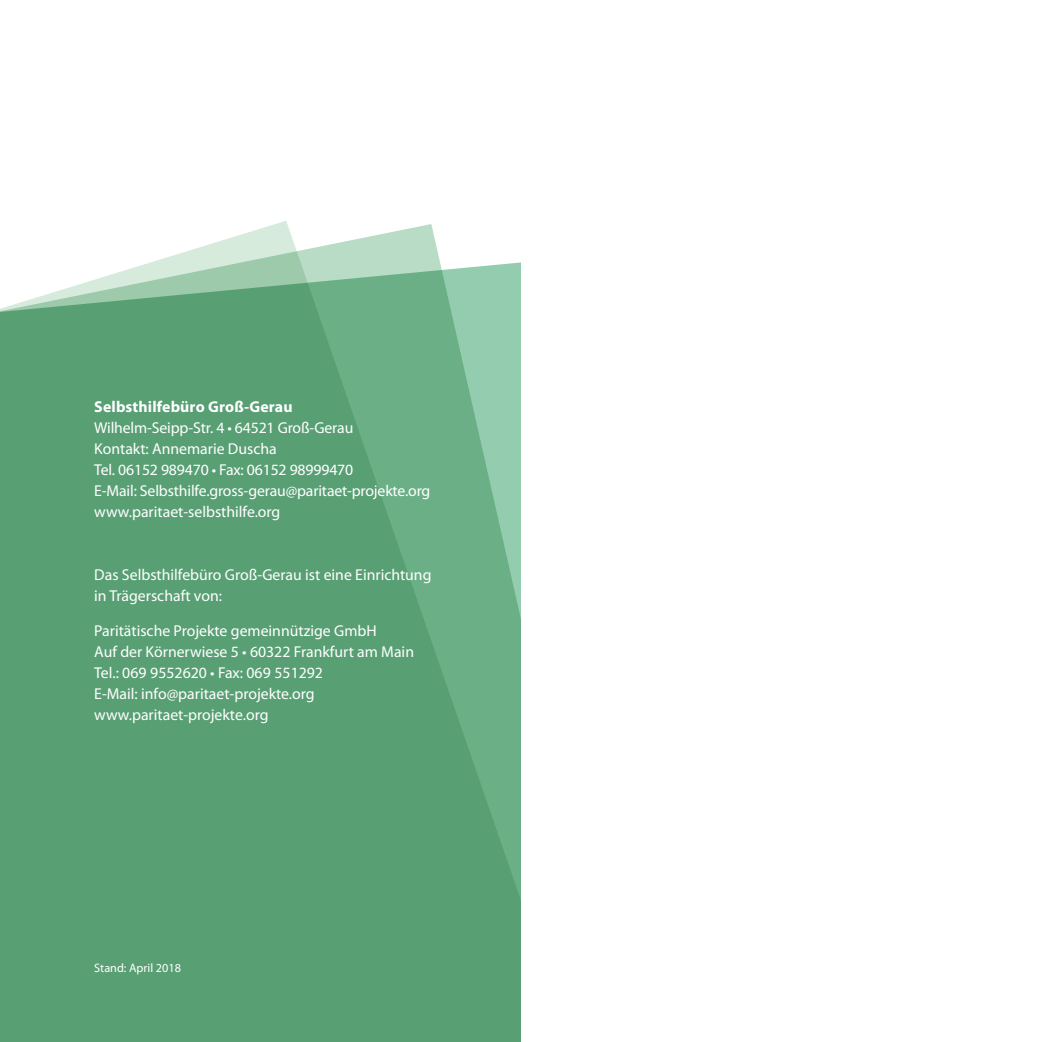
<style>
.page{position:relative;width:1042px;height:1042px;background:#fff}
.page>*{position:absolute;margin:0;border:0;box-sizing:border-box;transform-origin:0 0}
.t1{font:15.75px/21px "Myriad Pro";color:#fff}
.t2{font:700 15.75px "Myriad Pro";letter-spacing:.01em;color:#fff}
.t3{font:12.25px "Myriad Pro";color:#fff}
</style>
<div class="page">
<svg style="left:0;top:221px;width:521px;height:821px;background:#68a881"></svg>
<p class="t2" style="left:94px;top:396px;width:200px">Selbsthilfebüro Groß-Gerau</p>
<p class="t1" style="left:94px;top:417px;width:338px">Wilhelm-Seipp-Str. 4 • 64521 Groß-Gerau<br>Kontakt: Annemarie Duscha<br>Tel. 06152 989470 • Fax: 06152 98999470<br>E-Mail: Selbsthilfe.gross-gerau@paritaet-projekte.org www.paritaet-selbsthilfe.org</p>
<p class="t1" style="left:94px;top:564px;width:339px">Das Selbsthilfebüro Groß-Gerau ist eine Einrichtung in Trägerschaft von:</p>
<p class="t1" style="left:94px;top:620px;width:321px">Paritätische Projekte gemeinnützige GmbH<br>Auf der Körnerwiese 5 • 60322 Frankfurt am Main Tel.: 069 9552620 • Fax: 069 551292<br>E-Mail: info@paritaet-projekte.org www.paritaet-projekte.org</p>
<p class="t3" style="left:94px;top:960px;width:88px">Stand: April 2018</p>
</div>
